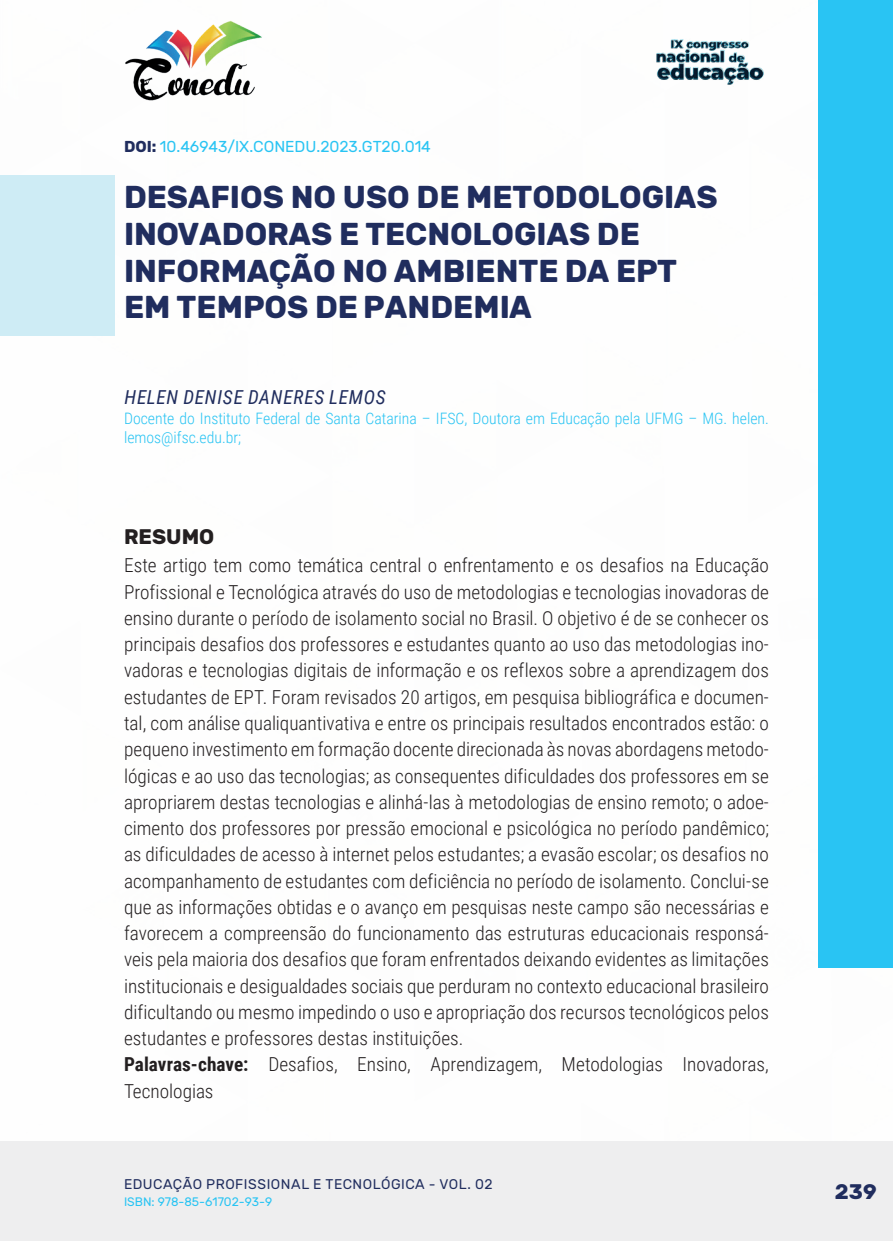
<style>
.page{position:relative;width:893px;height:1241px;background:#fff}
.page>*{position:absolute;margin:0;border:0;box-sizing:border-box;transform-origin:0 0}
._1_TITULO{font:700 31.5px/36.8px "Rubik";color:#202d5e}
._4_RESUMO{font:700 21px "Rubik";color:#231f20}
.t1{font:700 21px "Rubik";color:#202d5e}
._5_CORPO_RESUMO{font:300 19.25px/26.2px "Roboto Condensed";color:#231f20;text-align:justify}
._6_PALAVRAS-CHAVE{font:300 19.25px/26.2px "Roboto Condensed";color:#231f20}
._2_AUTOR{font:italic 19.25px "Roboto Condensed";letter-spacing:.035em;color:#202d5e}
._3_FORMAÇÃO{font:300 15.75px/19.2px "Roboto Condensed";color:#29c4f3}
._0_DOI{font:15.75px "Rubik";color:#29c4f3}
.t2{font:14px "Rubik";letter-spacing:.035em;color:#202d5e}
.t3{font:12.25px "Rubik";color:#29c4f3}
.s1{font-weight:700;color:#202d5e}
.s2{font-weight:700}
</style>
<div class="page">
<div style="left:0;top:1141px;width:893px;height:99px;background:#eeeeef"></div>
<div style="left:819px;top:0;width:74px;height:967px;background:#29c4f3"></div>
<img style="left:125px;top:20px;width:137px;height:81px">
<img style="left:656px;top:39px;width:108px;height:46px">
<div style="left:0;top:174px;width:114px;height:161px;background:#ceecf5"></div>
<p class="_0_DOI" style="left:124px;top:138px;width:308px"><span class="s1">DOI:</span> 10.46943/IX.CONEDU.2023.GT20.014</p>
<p class="_1_TITULO" style="left:124px;top:180px;width:595px">DESAFIOS NO USO DE METODOLOGIAS<br>INOVADORAS E TECNOLOGIAS DE<br>INFORMAÇÃO NO AMBIENTE DA EPT<br>EM TEMPOS DE PANDEMIA</p>
<p class="_2_AUTOR" style="left:124px;top:384px;width:263px">HELEN DENISE DANERES LEMOS</p>
<p class="_3_FORMAÇÃO" style="left:124px;top:407px;width:646px">Docente do Instituto Federal de Santa Catarina – IFSC, Doutora em Educação pela UFMG – MG. helen. lemos@ifsc.edu.br;</p>
<p class="_4_RESUMO" style="left:124px;top:524px;width:92px">RESUMO</p>
<p class="_5_CORPO_RESUMO" style="left:124px;top:551px;width:646px">Este artigo tem como temática central o enfrentamento e os desafios na Educação Profissional e Tecnológica através do uso de metodologias e tecnologias inovadoras de ensino durante o período de isolamento social no Brasil. O objetivo é de se conhecer os principais desafios dos professores e estudantes quanto ao uso das metodologias ino&shy;vadoras e tecnologias digitais de informação e os reflexos sobre a aprendizagem dos estudantes de EPT. Foram revisados 20 artigos, em pesquisa bibliográfica e documen&shy;tal, com análise qualiquantivativa e entre os principais resultados encontrados estão: o pequeno investimento em formação docente direcionada às novas abordagens metodo&shy;lógicas e ao uso das tecnologias; as consequentes dificuldades dos professores em se apropriarem destas tecnologias e alinhá-las à metodologias de ensino remoto; o adoe&shy;cimento dos professores por pressão emocional e psicológica no período pandêmico; as dificuldades de acesso à internet pelos estudantes; a evasão escolar; os desafios no acompanhamento de estudantes com deficiência no período de isolamento. Conclui-se que as informações obtidas e o avanço em pesquisas neste campo são necessárias e favorecem a compreensão do funcionamento das estruturas educacionais responsá&shy;veis pela maioria dos desafios que foram enfrentados deixando evidentes as limitações institucionais e desigualdades sociais que perduram no contexto educacional brasileiro dificultando ou mesmo impedindo o uso e apropriação dos recursos tecnológicos pelos estudantes e professores destas instituições.</p>
<p class="_6_PALAVRAS-CHAVE" style="left:124px;top:1050px;width:646px"><span class="s2">Palavras-chave:</span> Desafios, Ensino, Aprendizagem, Metodologias Inovadoras,<br>Tecnologias</p>
<p class="t2" style="left:124px;top:1175px;width:370px">EDUCAÇÃO PROFISSIONAL E TECNOLÓGICA - VOL. 02</p>
<p class="t3" style="left:124px;top:1194px;width:150px">ISBN: 978-85-61702-93-9</p>
<p class="t1" style="left:835px;top:1179px;width:43px">239</p>
</div>
